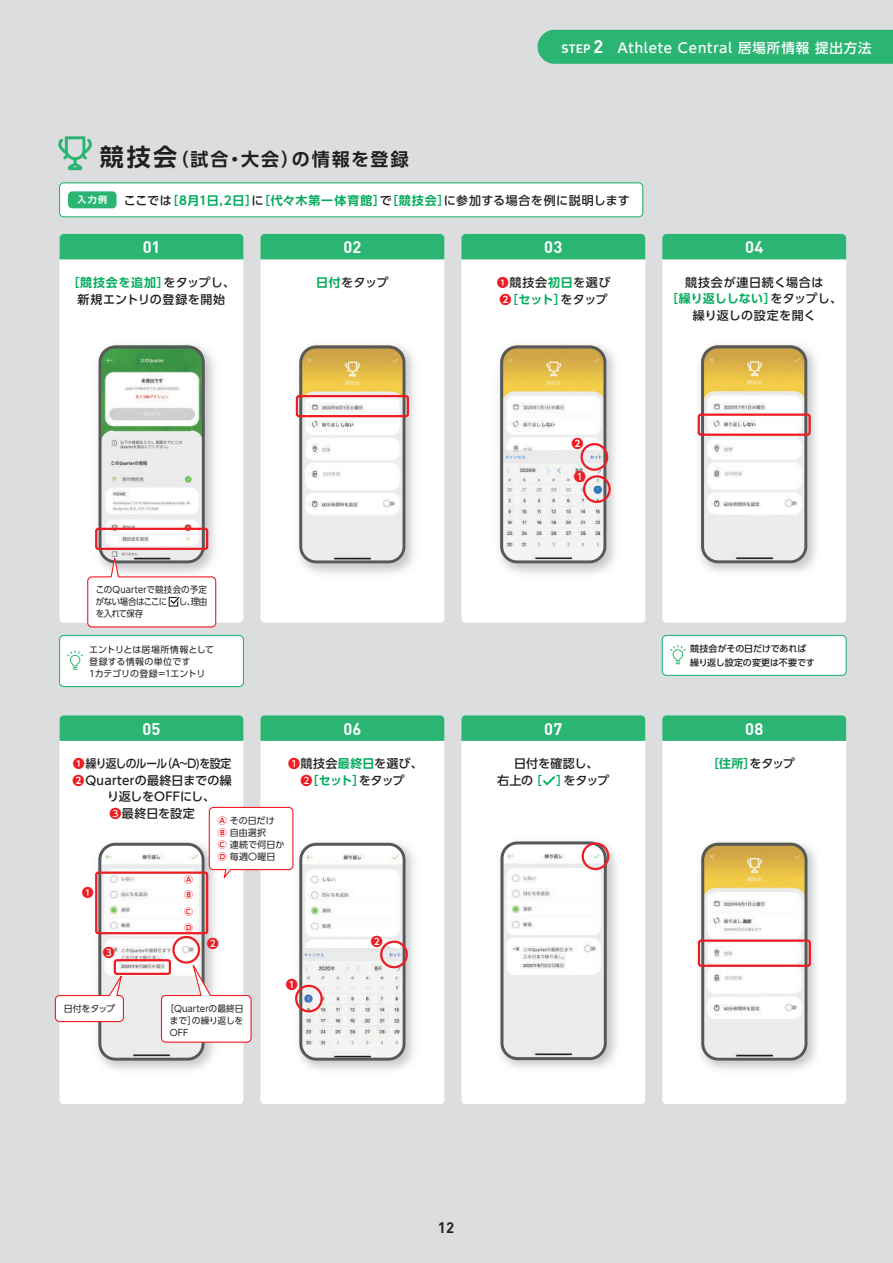
<style>
.page{position:relative;width:893px;height:1263px;background:#dcdddf}
.page>*{position:absolute;margin:0;border:0;box-sizing:border-box;transform-origin:0 0}
.t1{font:700 18px "UD Shin Go Pr 6 De";letter-spacing:.11em;color:#231f20}
.t2{font:700 16.5px "DIN";letter-spacing:.01em;color:#fff}
.t3{font:700 15px "DIN";color:#231f20}
.t4{font:500 13.5px "UD Shin Go Pr 6";letter-spacing:.06em;color:#fff}
.t5{font:500 12px "UD Shin Go Pr 6";letter-spacing:.015em;color:#231f20}
.t6{font:700 12px "UD Shin Go Pr 6 De";letter-spacing:.065em;color:#00ab5b}
.t7{font:700 12px "UD Shin Go Pr 6 De";letter-spacing:.04em;color:#00ab5b}
.t8{font:500 12px "UD Shin Go Pr 6";letter-spacing:-.075em;color:#231f20;scale:.9 1}
.t9{font:500 12px/16.5px "UD Shin Go Pr 6";letter-spacing:-.005em;color:#231f20;text-align:center}
.t10{font:700 12px "UD Shin Go Pr 6 De";letter-spacing:.005em;color:#00ab5b}
.t11{font:500 12px "UD Shin Go Pr 6";letter-spacing:.04em;color:#231f20}
.t12{font:500 12px "UD Shin Go Pr 6";letter-spacing:.06em;color:#231f20}
.t13{font:500 12px "UD Shin Go Pr 6";letter-spacing:-.02em;color:#231f20}
.t14{font:700 12px "UD Shin Go Pr 6 De";color:#ee1d23}
.t15{font:12px "Koz Go Pr 6 N";color:#ee1d23}
.t16{font:500 12px "UD Shin Go Pr 6";color:#ee1d23}
.t17{font:9px/12px "UD Shin Go Pr 6";color:#231f20}
.t18{font:9px/12px "UD Shin Go Pr 6";color:#231f20;scale:.94 1}
.t19{font:500 9px/13.5px "UD Shin Go Pr 6";letter-spacing:-.01em;color:#231f20}
.t20{font:700 9px/15.6px "UD Shin Go Pr 6 De";color:#ee1d23}
.t21{font:700 9px "UD Shin Go Pr 6 De";color:#fff}
.s1{font-family:"DIN";font-weight:700;font-size:12px}
.s2{font-family:"DIN";font-weight:700;font-size:18px}
.s3{font-size:24px}
.s4{font-family:"UD Shin Go Pr 6";font-weight:500;color:#231f20}
.s5{font-family:"UD Shin Go Pr 6 De";font-weight:700;color:#00ab5b}
.s6{font-family:"Koz Go Pr 6 N";font-weight:400;color:#ee1d23}
.s7{color:#ee1d23}
.s8{font-family:"UD Shin Go Pr 6";font-weight:500;color:#ee1d23}
.s9{font-family:"UD Shin Go Pr 6 De";font-weight:700;color:#ee1d23}
</style>
<div class="page">
<div style="left:60px;top:715px;width:183px;height:389px;background:#fff;border-radius:4px"></div>
<div style="left:260px;top:715px;width:184px;height:389px;background:#fff;border-radius:4px"></div>
<div style="left:461px;top:715px;width:184px;height:389px;background:#fff;border-radius:4px"></div>
<div style="left:662px;top:715px;width:184px;height:389px;background:#fff;border-radius:4px"></div>
<div style="left:60px;top:234px;width:183px;height:389px;background:#fff;border-radius:4px"></div>
<div style="left:260px;top:234px;width:184px;height:389px;background:#fff;border-radius:4px"></div>
<div style="left:461px;top:234px;width:184px;height:389px;background:#fff;border-radius:4px"></div>
<div style="left:662px;top:234px;width:184px;height:389px;background:#fff;border-radius:4px"></div>
<img style="left:498px;top:344px;width:117px;height:230px">
<img style="left:697px;top:344px;width:119px;height:228px">
<img style="left:505px;top:846px;width:112px;height:222px">
<img style="left:697px;top:842px;width:119px;height:228px">
<div style="left:60px;top:183px;width:583px;height:34px;background:#fff;border-radius:4px"></div>
<div style="left:59px;top:182px;width:584px;height:35px;border:1px solid #2bb572;border-radius:4px"></div>
<svg style="left:500px;top:841px;width:107px;height:219px"></svg>
<svg style="left:701px;top:843px;width:106px;height:218px"></svg>
<svg style="left:60px;top:715px;width:183px;height:26px;background:#2eb674"></svg>
<svg style="left:260px;top:715px;width:184px;height:26px;background:#2fb674"></svg>
<svg style="left:461px;top:715px;width:184px;height:26px;background:#2fb674"></svg>
<svg style="left:662px;top:715px;width:184px;height:26px;background:#2fb674"></svg>
<svg style="left:58px;top:136px;width:34px;height:35px"></svg>
<div style="left:698px;top:939px;width:113px;height:28px;border:2px solid #ee1d23;border-radius:2px"></div>
<div style="left:582px;top:842px;width:27px;height:28px;border:2px solid #ee1d23;border-radius:50%"></div>
<div style="left:380px;top:940px;width:28px;height:28px;border:2px solid #ee1d23;border-radius:50%"></div>
<svg style="left:543px;top:776px;width:12px;height:9px"></svg>
<div style="left:537px;top:30px;width:356px;height:34px;background:#2bb572"></div>
<svg style="left:500px;top:345px;width:106px;height:218px"></svg>
<svg style="left:299px;top:345px;width:107px;height:218px"></svg>
<svg style="left:701px;top:345px;width:106px;height:218px"></svg>
<div style="left:662px;top:635px;width:184px;height:40px;background:#fff;border-radius:4px"></div>
<div style="left:662px;top:635px;width:185px;height:41px;border:1px solid #2bb572;border-radius:4px"></div>
<svg style="left:670px;top:645px;width:16px;height:19px"></svg>
<div style="left:60px;top:234px;width:183px;height:25px;background:#2bb572"></div>
<div style="left:260px;top:234px;width:184px;height:25px;background:#2bb572"></div>
<div style="left:461px;top:234px;width:184px;height:25px;background:#2bb572"></div>
<div style="left:662px;top:234px;width:184px;height:25px;background:#2bb572"></div>
<div style="left:296px;top:395px;width:113px;height:22px;border:2px solid #ee1d23;border-radius:2px"></div>
<div style="left:698px;top:413px;width:113px;height:23px;border:2px solid #ee1d23;border-radius:2px"></div>
<div style="left:583px;top:475px;width:28px;height:28px;border:2px solid #ee1d23;border-radius:50%"></div>
<div style="left:580px;top:443px;width:28px;height:28px;border:2px solid #ee1d23;border-radius:50%"></div>
<svg style="left:87px;top:345px;width:130px;height:283px"></svg>
<div style="left:68px;top:191px;width:49px;height:17px;background:#2bb572;border-radius:4px"></div>
<svg style="left:54px;top:806px;width:352px;height:255px"></svg>
<div style="left:60px;top:635px;width:183px;height:51px;background:#fff;border-radius:4px"></div>
<div style="left:59px;top:635px;width:185px;height:52px;border:1px solid #2bb572;border-radius:4px"></div>
<svg style="left:67px;top:650px;width:16px;height:20px"></svg>
<h3 class="t4" style="left:561px;top:36px;width:312px"><span class="s1">STEP</span> <span class="s2">2</span> Athlete Central 居場所情報 提出方法</h3>
<h1 class="t1" style="left:100px;top:144px;width:310px"><span class="s3">競技会</span>（試合・大会）の情報を登録</h1>
<h3 class="t6" style="left:124px;top:191px;width:508px"><span class="s4">ここでは</span>［8月1日,2日］<span class="s4">に</span>［代々木第一体育館］<span class="s4">で</span>［競技会］<span class="s4">に参加する場合を例に説明します</span></h3>
<p class="t21" style="left:78px;top:192px;width:31px">入力例</p>
<h2 class="t2" style="left:143px;top:237px;width:19px">01</h2>
<h2 class="t2" style="left:343px;top:237px;width:19px">02</h2>
<h2 class="t2" style="left:544px;top:237px;width:20px">03</h2>
<h2 class="t2" style="left:745px;top:237px;width:20px">04</h2>
<h3 class="t7" style="left:67px;top:273px;width:169px">［競技会を追加］<span class="s4">をタップし、</span></h3>
<h3 class="t5" style="left:316px;top:273px;width:74px"><span class="s5">日付</span>をタップ</h3>
<h3 class="t11" style="left:77px;top:289px;width:149px">新規エントリの登録を開始</h3>
<p class="t18" style="left:96px;top:584px;width:120px">このQuarterで競技会の予定がない場合はここに</p>
<p class="t18" style="left:179px;top:596px;width:32px">し、理由</p>
<p class="t18" style="left:96px;top:608px;width:52px">を入れて保存</p>
<p class="t17" style="left:89px;top:643px;width:126px">エントリとは居場所情報として登録する情報の単位です<br>1カテゴリの登録=1エントリ</p>
<h3 class="t5" style="left:497px;top:273px;width:115px"><span class="s6">❶</span>競技会<span class="s5">初日</span>を選び</h3>
<h3 class="t7" style="left:499px;top:289px;width:110px"><span class="s7">❷</span>［セット］<span class="s4">をタップ</span></h3>
<h3 class="t14" style="left:571px;top:434px;width:13px">❷</h3>
<h3 class="t14" style="left:574px;top:466px;width:13px">❶</h3>
<h3 class="t12" style="left:685px;top:273px;width:140px">競技会が連日続く場合は</h3>
<h3 class="t10" style="left:666px;top:289px;width:178px">［繰り返ししない］<span class="s4">をタップし、</span></h3>
<h3 class="t5" style="left:693px;top:306px;width:125px">繰り返しの設定を開く</h3>
<p class="t19" style="left:690px;top:642px;width:126px">競技会がその日だけであれば繰り返し設定の変更は不要です</p>
<h2 class="t2" style="left:142px;top:718px;width:20px">05</h2>
<h2 class="t2" style="left:343px;top:718px;width:20px">06</h2>
<h2 class="t2" style="left:544px;top:718px;width:20px">07</h2>
<h2 class="t2" style="left:745px;top:718px;width:20px">08</h2>
<h3 class="t5" style="left:288px;top:754px;width:136px"><span class="s7">❶</span>競技会<span class="s5">最終日</span>を選び、</h3>
<h3 class="t7" style="left:301px;top:770px;width:105px"><span class="s8">❷</span>［セット］<span class="s4">をタップ</span></h3>
<h3 class="t8" style="left:73px;top:754px;width:178px"><span class="s6">❶</span>繰り返しのルール（A~D)を設定</h3>
<h3 class="t5" style="left:72px;top:771px;width:161px"><span class="s9">❷</span>Quarterの最終日までの繰</h3>
<h3 class="t13" style="left:107px;top:787px;width:109px">り返しをOFFにし、</h3>
<h3 class="t5" style="left:109px;top:804px;width:87px"><span class="s7">❸</span>最終日を設定</h3>
<p class="t17" style="left:218px;top:814px;width:68px"><span class="s9">Ⓐ</span> その日だけ<br><span class="s9">Ⓑ</span> 自由選択<br><span class="s9">Ⓒ</span> 連続で何日か<br><span class="s9">Ⓓ</span> 毎週〇曜日</p>
<h3 class="t15" style="left:82px;top:886px;width:13px">❶</h3>
<h3 class="t16" style="left:103px;top:942px;width:13px">❸</h3>
<p class="t17" style="left:64px;top:1002px;width:53px">日付をタップ</p>
<p class="t20" style="left:184px;top:871px;width:10px">Ⓐ<br>Ⓑ</p>
<p class="t20" style="left:184px;top:903px;width:11px;line-height:16px">Ⓒ<br>Ⓓ</p>
<h3 class="t14" style="left:207px;top:933px;width:13px">❷</h3>
<p class="t17" style="left:170px;top:1002px;width:75px;text-align:justify;text-indent:-4px">［Quarterの最終日まで］の繰り返しをOFF</p>
<h3 class="t14" style="left:286px;top:974px;width:13px">❶</h3>
<h3 class="t14" style="left:371px;top:932px;width:13px">❷</h3>
<h3 class="t9" style="left:497px;top:755px;width:113px">日付を確認し、<br>右上の<span class="s5">［ ］</span>をタップ</h3>
<h3 class="t3" style="left:438px;top:1218px;width:18px">12</h3>
<h3 class="t7" style="left:707px;top:754px;width:89px">［住所］<span class="s4">をタップ</span></h3>
</div>
